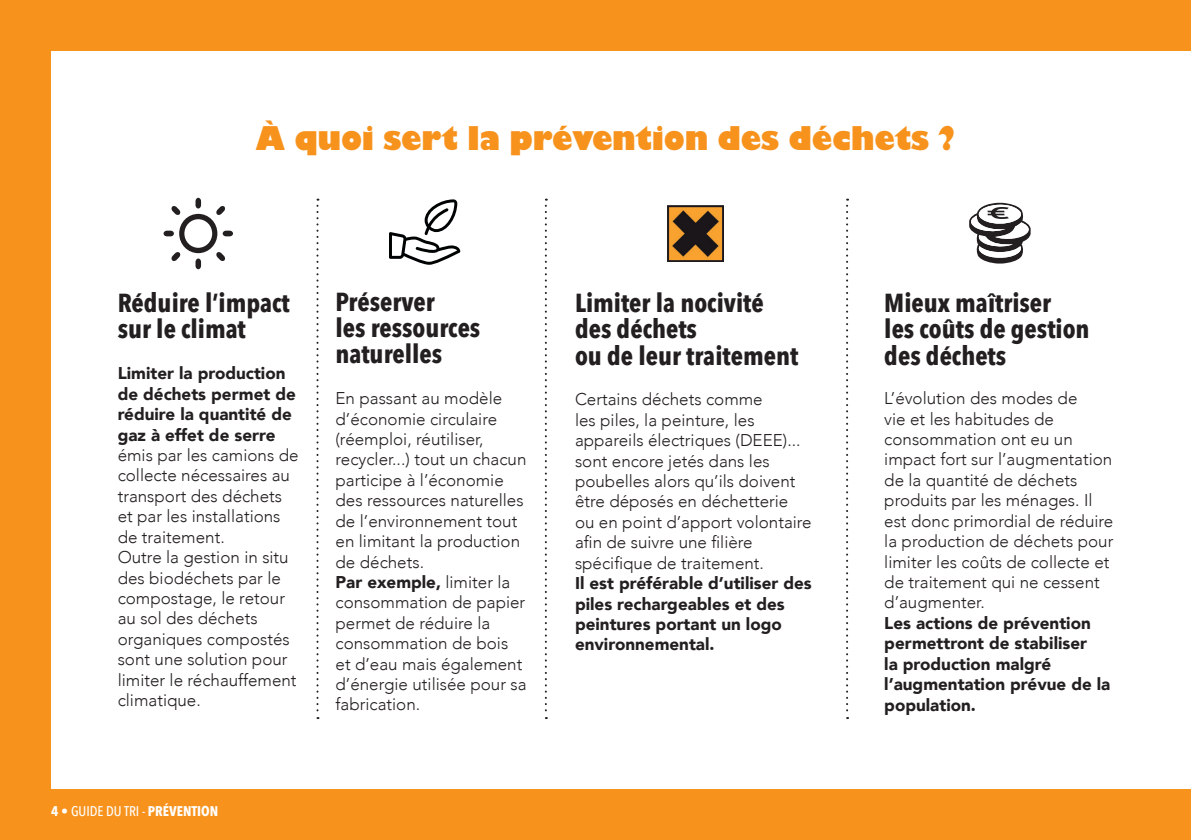
<style>
.page{position:relative;width:1191px;height:840px;background:#fff}
.page>*{position:absolute;margin:0;border:0;box-sizing:border-box;transform-origin:0 0}
.t1{font:800 32px "Gill Sans";letter-spacing:-.01em;color:#f7931d;scale:.92 1}
.t2{font:700 26px/26px "Avenir Next Condensed";color:#231f20}
.t3{font:300 17px/20.4px "Avenir";color:#231f20}
.t4{font:900 17px/20.4px "Avenir";color:#231f20}
.t5{font:700 14px "Avenir Next Condensed";color:#fff}
.s1{font-weight:500}
.s2{font-weight:900}
</style>
<div class="page">
<div style="left:0;top:0;width:1191px;height:839px;background:#f7931d"></div>
<div style="left:51px;top:51px;width:1140px;height:737px;background:#fff"></div>
<svg style="left:969px;top:203px;width:61px;height:60px"></svg>
<svg style="left:389px;top:199px;width:71px;height:65px"></svg>
<svg style="left:163px;top:198px;width:70px;height:71px"></svg>
<img style="left:668px;top:205px;width:55px;height:56px">
<svg style="left:316px;top:198px;width:2px;height:520px"></svg>
<svg style="left:545px;top:198px;width:2px;height:520px"></svg>
<svg style="left:846px;top:198px;width:2px;height:520px"></svg>
<h1 class="t1" style="left:256px;top:118px;width:761px">À quoi sert la prévention des déchets ?</h1>
<h2 class="t2" style="left:118px;top:290px;width:174px">Réduire l’impact sur le climat</h2>
<p class="t4" style="left:118px;top:362px;width:180px">Limiter la production de déchets permet de réduire la quantité de gaz à effet de serre</p>
<p class="t3" style="left:118px;top:444px;width:182px">émis par les camions de collecte nécessaires au transport des déchets et par les installations de traitement.<br>Outre la gestion in situ des biodéchets par le compostage, le retour au sol des déchets organiques compostés sont une solution pour limiter le réchauffement climatique.</p>
<p class="t5" style="left:51px;top:801px;width:169px">4 • <span class="s1">GUIDE DU TRI -</span> PRÉVENTION</p>
<h2 class="t2" style="left:335px;top:289px;width:146px">Préserver<br>les ressources naturelles</h2>
<p class="t3" style="left:335px;top:388px;width:192px">En passant au modèle d’économie circulaire (réemploi, réutiliser, recycler...) tout un chacun participe à l’économie des ressources naturelles de l’environnement tout en limitant la production de déchets.<br><span class="s2">Par exemple,</span> limiter la consommation de papier permet de réduire la consommation de bois et d’eau mais également d’énergie utilisée pour sa fabrication.</p>
<h2 class="t2" style="left:575px;top:290px;width:225px">Limiter la nocivité des déchets<br>ou de leur traitement</h2>
<p class="t3" style="left:575px;top:389px;width:238px">Certains déchets comme<br>les piles, la peinture, les appareils électriques (DEEE)... sont encore jetés dans les poubelles alors qu’ils doivent être déposés en déchetterie ou en point d’apport volontaire afin de suivre une filière spécifique de traitement.</p>
<p class="t4" style="left:575px;top:572px;width:238px">Il est préférable d’utiliser des piles rechargeables et des peintures portant un logo environnemental.</p>
<h2 class="t2" style="left:884px;top:290px;width:207px">Mieux maîtriser<br>les coûts de gestion des déchets</h2>
<p class="t3" style="left:884px;top:388px;width:231px">L’évolution des modes de<br>vie et les habitudes de consommation ont eu un impact fort sur l’augmentation de la quantité de déchets produits par les ménages. Il est donc primordial de réduire la production de déchets pour limiter les coûts de collecte et de traitement qui ne cessent d’augmenter.</p>
<p class="t4" style="left:884px;top:612px;width:228px">Les actions de prévention permettront de stabiliser<br>la production malgré l’augmentation prévue de la population.</p>
</div>
